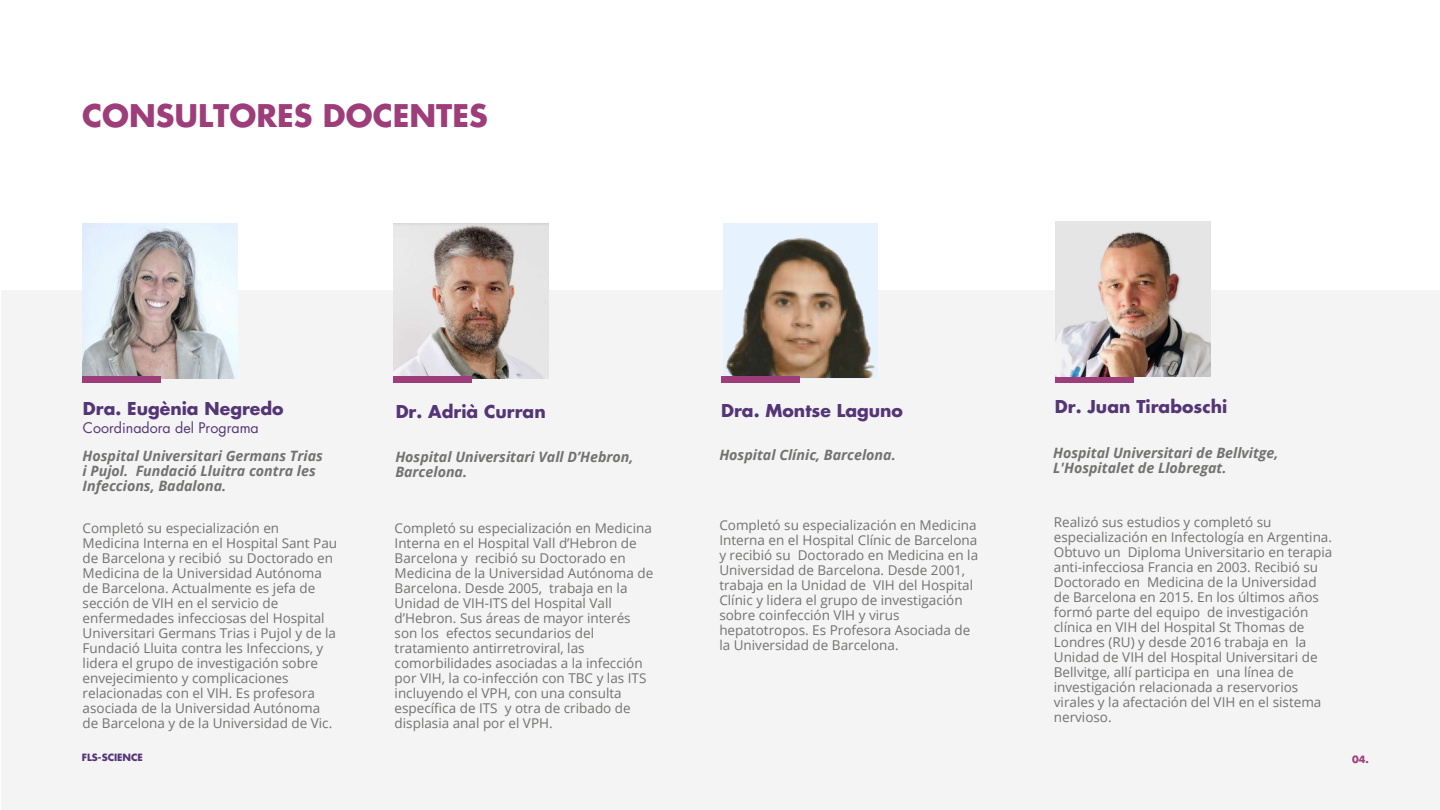
<style>
.page{position:relative;width:1440px;height:810px;background:#fff}
.page>*{position:absolute;margin:0;border:0;box-sizing:border-box;transform-origin:0 0}
.t1{font:700 30.38px "Futura Std";color:#9d3d79}
.t2{font:700 17.25px "Futura Std";color:#543576}
.t3{font:italic 700 14.25px/15px "Open Sans";color:#727271}
.t4{font:14.25px "Futura Std";color:#543576}
.t5{font:13.5px/15px "Open Sans";color:#727271}
.t6{font:700 9.75px "Futura Std";color:#543576}
.t7{font:700 9.75px "Futura Std";color:#9d3d79}
</style>
<div class="page">
<div style="left:2px;top:290px;width:1438px;height:520px;background:#f4f4f4"></div>
<img style="left:82px;top:224px;width:155px;height:155px">
<div style="left:82px;top:376px;width:79px;height:6px;background:#9d3d79"></div>
<img style="left:394px;top:224px;width:154px;height:155px">
<div style="left:393px;top:376px;width:79px;height:6px;background:#9d3d79"></div>
<div style="left:1055px;top:376px;width:79px;height:6px;background:#9d3d79"></div>
<img style="left:1055px;top:221px;width:155px;height:155px">
<div style="left:723px;top:224px;width:155px;height:155px;background:#e6f2fe"></div>
<img style="left:725px;top:238px;width:150px;height:140px">
<div style="left:722px;top:376px;width:78px;height:6px;background:#9d3d79"></div>
<h1 class="t1" style="left:82px;top:96px;width:407px">CONSULTORES DOCENTES</h1>
<p class="t2" style="left:83px;top:397px;width:202px">Dra. Eugènia Negredo</p>
<p class="t4" style="left:83px;top:419px;width:177px">Coordinadora del Programa</p>
<p class="t3" style="left:83px;top:448px;width:242px">Hospital Universitari Germans Trias i Pujol. Fundació Lluitra contra les<br>Infeccions, Badalona.</p>
<p class="t5" style="left:83px;top:520px;width:256px">Completó su especialización en Medicina Interna en el Hospital Sant Pau de Barcelona y recibió su Doctorado en Medicina de la Universidad Autónoma de Barcelona. Actualmente es jefa de sección de VIH en el servicio de enfermedades infecciosas del Hospital Universitari Germans Trias i Pujol y de la Fundació Lluita contra les Infeccions, y lidera el grupo de investigación sobre envejecimiento y complicaciones relacionadas con el VIH. Es profesora asociada de la Universidad Autónoma de Barcelona y de la Universidad de Vic.</p>
<p class="t2" style="left:396px;top:400px;width:152px">Dr. Adrià Curran</p>
<p class="t3" style="left:395px;top:449px;width:240px">Hospital Universitari Vall D’Hebron,<br>Barcelona.</p>
<p class="t5" style="left:395px;top:520px;width:260px">Completó su especialización en Medicina Interna en el Hospital Vall d’Hebron de Barcelona y recibió su Doctorado en Medicina de la Universidad Autónoma de Barcelona. Desde 2005, trabaja en la Unidad de VIH-ITS del Hospital Vall d’Hebron. Sus áreas de mayor interés son los efectos secundarios del tratamiento antirretroviral, las comorbilidades asociadas a la infección por VIH, la co-infección con TBC y las ITS incluyendo el VPH, con una consulta específica de ITS y otra de cribado de displasia anal por el VPH.</p>
<p class="t2" style="left:721px;top:399px;width:183px">Dra. Montse Laguno</p>
<p class="t3" style="left:719px;top:447px;width:178px">Hospital Clínic, Barcelona.</p>
<p class="t5" style="left:719px;top:517px;width:260px">Completó su especialización en Medicina Interna en el Hospital Clínic de Barcelona y recibió su Doctorado en Medicina en la Universidad de Barcelona. Desde 2001, trabaja en la Unidad de VIH del Hospital Clínic y lidera el grupo de investigación sobre coinfección VIH y virus hepatotropos. Es Profesora Asociada de la Universidad de Barcelona.</p>
<p class="t2" style="left:1055px;top:395px;width:174px">Dr. Juan Tiraboschi</p>
<p class="t3" style="left:1053px;top:445px;width:227px">Hospital Universitari de Bellvitge,<br>L'Hospitalet de Llobregat.</p>
<p class="t5" style="left:1054px;top:515px;width:280px">Realizó sus estudios y completó su especialización en Infectología en Argentina.<br>Obtuvo un Diploma Universitario en terapia anti-infecciosa Francia en 2003. Recibió su Doctorado en Medicina de la Universidad de Barcelona en 2015. En los últimos años formó parte del equipo de investigación clínica en VIH del Hospital St Thomas de Londres (RU) y desde 2016 trabaja en la Unidad de VIH del Hospital Universitari de Bellvitge, allí participa en una línea de investigación relacionada a reservorios virales y la afectación del VIH en el sistema nervioso.</p>
<p class="t6" style="left:82px;top:751px;width:63px">FLS-SCIENCE</p>
<p class="t7" style="left:1352px;top:753px;width:18px">04.</p>
</div>
